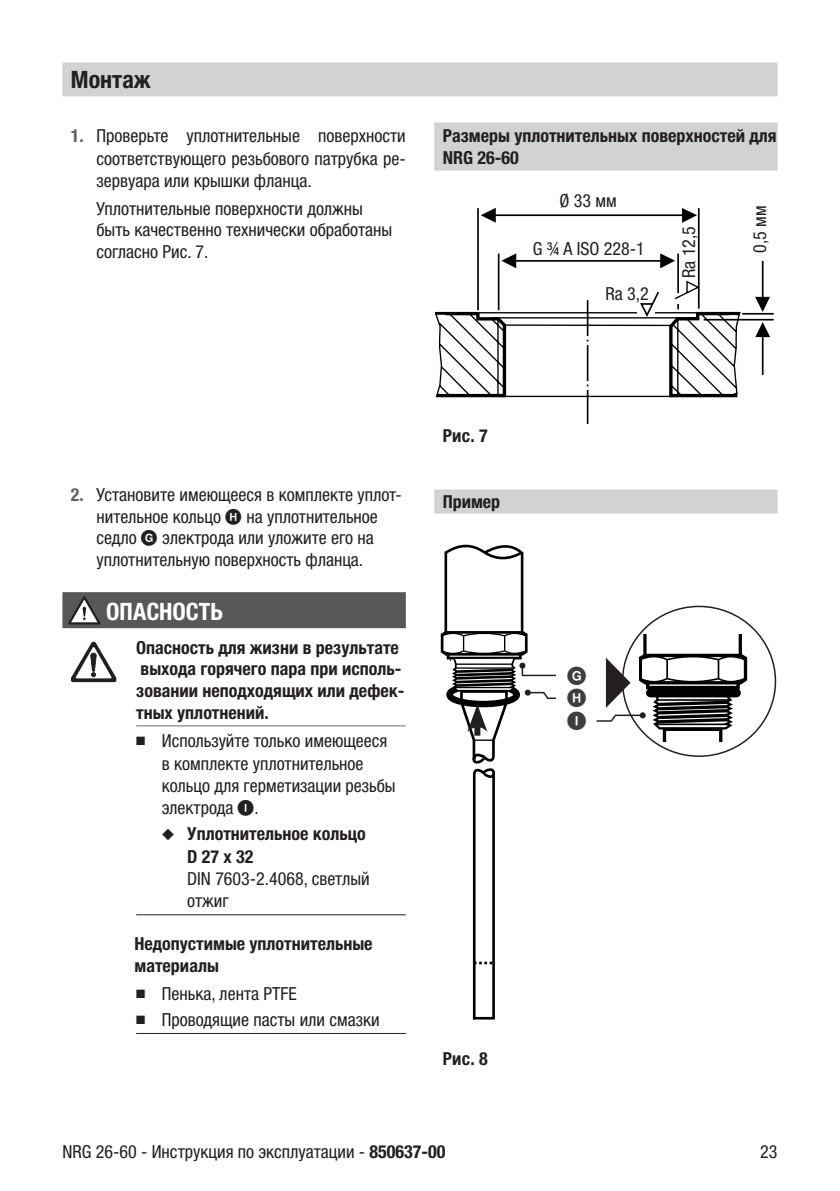
<style>
.page{position:relative;width:840px;height:1191px;background:#fff}
.page>*{position:absolute;margin:0;border:0;box-sizing:border-box;transform-origin:0 0}
.t1{font:700 condensed 24px "Helvetica Neue LTW1 G";color:#fff}
.t2{font:700 condensed 24px "Helvetica Neue LTW1 G";color:#231f20}
.t3{font:21px/22.4px "KOL RUSO";color:#3e3e3f;text-align:justify}
.t4{font:condensed 18px/22.4px "Helvetica Neue LTW1 G";color:#231f20}
.t5{font:700 condensed 18px/21.6px "Helvetica Neue LTW1 G";color:#231f20}
.s1{font-weight:700;color:#636366}
.s2{font-family:"KOL RUSO";font-stretch:normal}
.s3{font-weight:700}
</style>
<div class="page">
<div style="left:62px;top:62px;width:715px;height:34px;background:#d1d2d4"></div>
<hr style="left:497px;top:254px;width:2px;height:56px;background:#000">
<hr style="left:477px;top:208px;width:1px;height:102px;background:#000">
<hr style="left:677px;top:254px;width:1px;height:55px;background:#000">
<hr style="left:697px;top:208px;width:2px;height:101px;background:#000">
<hr style="left:741px;top:313px;width:32px;height:1px;background:#000">
<hr style="left:761px;top:261px;width:2px;height:41px;background:#000">
<hr style="left:761px;top:331px;width:2px;height:44px;background:#000">
<svg style="left:481px;top:208px;width:14px;height:15px"></svg>
<svg style="left:501px;top:253px;width:15px;height:15px"></svg>
<svg style="left:681px;top:208px;width:15px;height:15px"></svg>
<svg style="left:660px;top:253px;width:14px;height:15px"></svg>
<svg style="left:755px;top:297px;width:14px;height:15px"></svg>
<svg style="left:755px;top:322px;width:14px;height:15px"></svg>
<hr style="left:508px;top:260px;width:156px;height:2px;background:#000">
<hr style="left:487px;top:214px;width:199px;height:2px;background:#000">
<hr style="left:491px;top:317px;width:193px;height:1px;background:#000">
<hr style="left:499px;top:396px;width:176px;height:1px;background:#000">
<hr style="left:504px;top:324px;width:167px;height:2px;background:#000">
<hr style="left:474px;top:312px;width:227px;height:1px;background:#000">
<svg style="left:667px;top:311px;width:75px;height:87px"></svg>
<svg style="left:434px;top:310px;width:73px;height:88px"></svg>
<hr style="left:703px;top:319px;width:70px;height:1px;background:#000">
<svg style="left:586px;top:300px;width:2px;height:123px"></svg>
<div style="left:637px;top:300px;width:17px;height:17px;background:#fefefe"></div>
<svg style="left:638px;top:291px;width:22px;height:28px"></svg>
<div style="left:675px;top:293px;width:6px;height:10px;background:#fefefe"></div>
<svg style="left:674px;top:279px;width:26px;height:21px"></svg>
<div style="left:434px;top:122px;width:343px;height:48px;background:#d1d2d4"></div>
<div style="left:62px;top:592px;width:343px;height:36px;background:#57585a"></div>
<hr style="left:136px;top:725px;width:269px;height:1px;background:#6c6d70">
<hr style="left:136px;top:914px;width:269px;height:1px;background:#231f20">
<hr style="left:136px;top:1033px;width:269px;height:1px;background:#231f20">
<svg style="left:68px;top:596px;width:32px;height:28px"></svg>
<svg style="left:71px;top:642px;width:45px;height:40px"></svg>
<div style="left:434px;top:489px;width:343px;height:24px;background:#d1d2d4"></div>
<svg style="left:446px;top:544px;width:78px;height:16px"></svg>
<hr style="left:444px;top:551px;width:3px;height:81px;background:#000">
<hr style="left:520px;top:553px;width:3px;height:79px;background:#000">
<hr style="left:664px;top:742px;width:56px;height:1px;background:#000">
<hr style="left:643px;top:634px;width:3px;height:21px;background:#000">
<hr style="left:738px;top:634px;width:3px;height:21px;background:#000">
<svg style="left:440px;top:629px;width:116px;height:391px"></svg>
<svg style="left:596px;top:652px;width:152px;height:90px"></svg>
<h1 class="t2" style="left:71px;top:65px;width:81px">Монтаж</h1>
<p class="t4" style="left:96px;top:125px;width:311px;text-align:justify;text-indent:-26px"><span class="s1">1.</span> Проверьте уплотнительные поверхности соответствующего резьбового патрубка ре&shy;зервуара или крышки фланца.</p>
<p class="t4" style="left:96px;top:198px;width:297px;line-height:21.6px">Уплотнительные поверхности должны быть качественно технически обработаны согласно Рис. 7.</p>
<p class="t5" style="left:442px;top:125px;width:335px">Размеры уплотнительных поверхностей для<br>NRG 26-60</p>
<p class="t4" style="left:559px;top:190px;width:59px">Ø 33 мм</p>
<p class="t4" style="left:532px;top:237px;width:113px">G ¾ A ISO 228-1</p>
<p class="t4" style="left:605px;top:282px;width:45px">Ra 3,2</p>
<p class="t4" style="left:677px;top:278px;width:53px;rotate:-90deg">Ra 12,5</p>
<p class="t4" style="left:748px;top:253px;width:49px;rotate:-90deg">0,5 мм</p>
<p class="t4" style="left:96px;top:484px;width:307px;line-height:21.6px;text-indent:-26px"><span class="s1">2.</span> Установите имеющееся в комплекте уплот&shy;нительное кольцо <span class="s2">H</span> на уплотнительное седло <span class="s2">G</span> электрода или уложите его на уплотнительную поверхность фланца.</p>
<h1 class="t1" style="left:106px;top:597px;width:118px">ОПАСНОСТЬ</h1>
<p class="t5" style="left:136px;top:636px;width:269px">Опасность для жизни в результате выхода горячего пара при исполь&shy;зовании неподходящих или дефек&shy;тных уплотнений.</p>
<p class="t4" style="left:162px;top:730px;width:235px;text-indent:-26px">■ Используйте только имеющееся в комплекте уплотнительное кольцо для герметизации резьбы электрода <span class="s2">I</span>.</p>
<p class="t5" style="left:187px;top:822px;width:180px;line-height:22.4px;text-indent:-26px">◆ Уплотнительное кольцо<br>D 27 x 32</p>
<p class="t4" style="left:187px;top:867px;width:184px">DIN 7603-2.4068, светлый отжиг</p>
<p class="t5" style="left:134px;top:933px;width:239px">Недопустимые уплотнительные материалы</p>
<p class="t4" style="left:136px;top:983px;width:162px">■ Пенька, лента PTFE</p>
<p class="t4" style="left:136px;top:1008px;width:245px">■ Проводящие пасты или смазки</p>
<p class="t5" style="left:442px;top:425px;width:46px">Рис. 7</p>
<p class="t5" style="left:442px;top:491px;width:59px">Пример</p>
<p class="t5" style="left:442px;top:1048px;width:46px">Рис. 8</p>
<p class="t3" style="left:567px;top:665px;width:21px">G H I</p>
<p class="t4" style="left:62px;top:1140px;width:384px">NRG 26-60 - Инструкция по эксплуатации - <span class="s3">850637-00</span></p>
<p class="t4" style="left:759px;top:1140px;width:19px">23</p>
</div>
